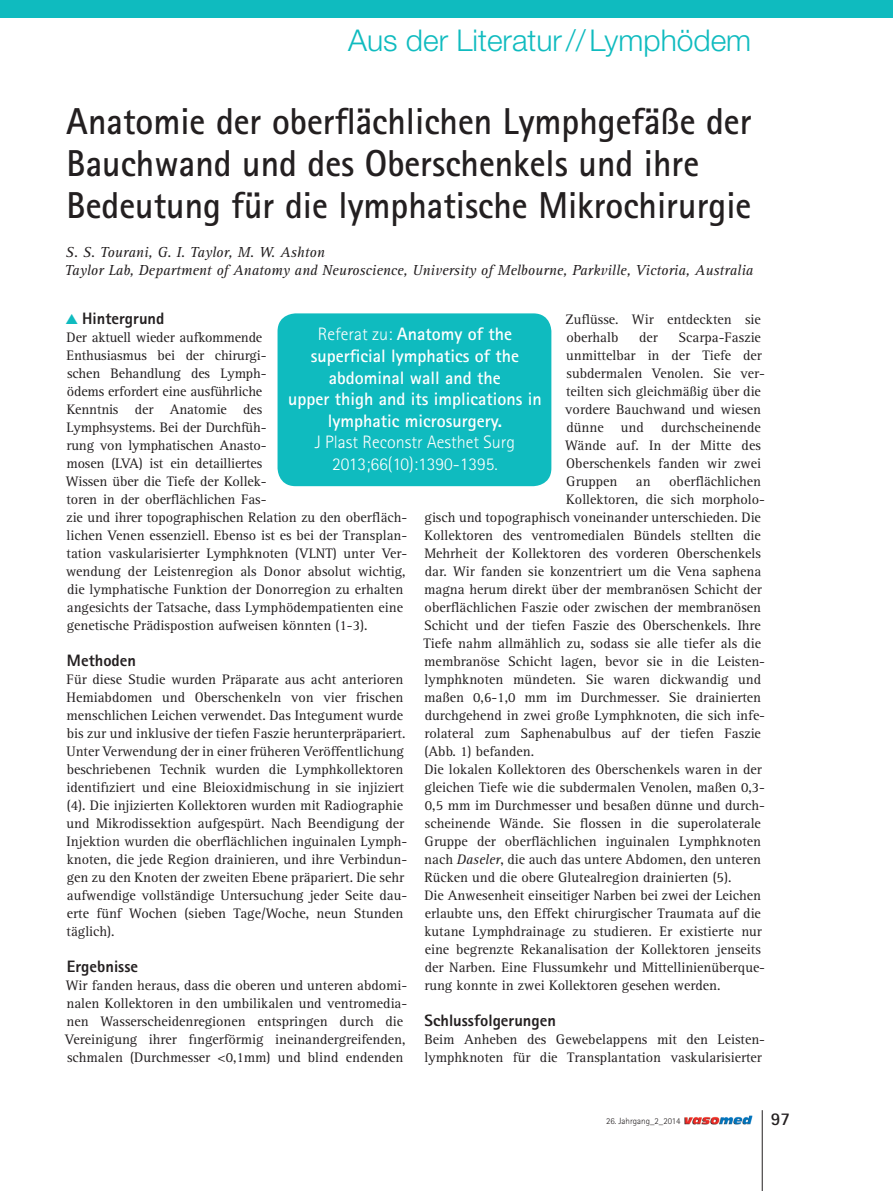
<style>
.page{position:relative;width:893px;height:1191px;background:#fff}
.page>*{position:absolute;margin:0;border:0;box-sizing:border-box;transform-origin:0 0}
._03_Head{font:700 37.5px/42px "Rotis Sans Serif Std";color:#231f20;scale:.95 1}
.t1{font:300 30px "Helvetica Neue LT Std";color:#0fbbbf}
._09_Referat_zu{font:700 18px/21.6px "Rotis Sans Serif Std";color:#fff;text-align:center}
.t2{font:700 18px "Rotis Sans Serif Std";color:#231f20}
._03_Sub_11{font:800 16.5px "Rotis Sans Serif Std";color:#231f20}
._03_Autoren{font:italic 15px "Rotis Serif Std";color:#231f20}
._03_Body{font:14.25px/18px "Rotis Serif Std";color:#231f20}
.t3{font:300 9px "Rotis Sans Serif Std";color:#231f20}
.s1{color:#0fbbbf}
.s2{font-weight:300}
.s3{font-style:italic}
</style>
<div class="page">
<img style="left:684px;top:1115px;width:68px;height:9px">
<hr style="left:762px;top:1110px;width:1px;height:81px;background:#231f20">
<div style="left:0;top:0;width:893px;height:17px;background:#0fbbbf"></div>
<div style="left:278px;top:313px;width:273px;height:173px;background:#0fbbbf;border-radius:18px"></div>
<p class="t1" style="left:348px;top:22px;width:405px">Aus der Literatur//Lymphödem</p>
<p class="_03_Head" style="left:66px;top:99px;width:723px">Anatomie der oberflächlichen Lymphgefäße der<br>Bauchwand und des Oberschenkels und ihre<br>Bedeutung für die lymphatische Mikrochirurgie</p>
<p class="_03_Autoren" style="left:66px;top:244px;width:261px">S. S. Tourani, G. I. Taylor, M. W. Ashton</p>
<p class="_03_Autoren" style="left:65px;top:262px;width:690px">Taylor Lab, Department of Anatomy and Neuroscience, University of Melbourne, Parkville, Victoria, Australia</p>
<p class="_03_Sub_11" style="left:66px;top:308px;width:100px"><span class="s1">▲</span> Hintergrund</p>
<p class="_03_Body" style="left:66px;top:329px;width:343px">Der aktuell wieder aufkommende<br>Enthusiasmus bei der chirurgi-<br>schen Behandlung des Lymph-<br>ödems erfordert eine ausführliche<br>Kenntnis der Anatomie des<br>Lymphsystems. Bei der Durchfüh-<br>rung von lymphatischen Anasto-<br>mosen (LVA) ist ein detailliertes<br>Wissen über die Tiefe der Kollek-<br>toren in der oberflächlichen Fas-<br>zie und ihrer topographischen Relation zu den oberfläch&shy;lichen Venen essenziell. Ebenso ist es bei der Transplan&shy;tation vaskularisierter Lymphknoten (VLNT) unter Ver&shy;wendung der Leistenregion als Donor absolut wichtig, die lymphatische Funktion der Donorregion zu erhalten angesichts der Tatsache, dass Lymphödempatienten eine genetische Prädispostion aufweisen könnten (1-3).</p>
<p class="_03_Sub_11" style="left:67px;top:650px;width:71px">Methoden</p>
<p class="_03_Body" style="left:66px;top:671px;width:342px">Für diese Studie wurden Präparate aus acht anterioren Hemiabdomen und Oberschenkeln von vier frischen menschlichen Leichen verwendet. Das Integument wurde bis zur und inklusive der tiefen Faszie herunterpräpariert.<br>Unter Verwendung der in einer früheren Veröffentlichung beschriebenen Technik wurden die Lymphkollektoren identifiziert und eine Bleioxidmischung in sie injiziert (4). Die injizierten Kollektoren wurden mit Radiographie und Mikrodissektion aufgespürt. Nach Beendigung der Injektion wurden die oberflächlichen inguinalen Lymph&shy;knoten, die jede Region drainieren, und ihre Verbindun&shy;gen zu den Knoten der zweiten Ebene präpariert. Die sehr aufwendige vollständige Untersuchung jeder Seite dau&shy;erte fünf Wochen (sieben Tage/Woche, neun Stunden täglich).</p>
<p class="_03_Sub_11" style="left:67px;top:956px;width:73px">Ergebnisse</p>
<p class="_03_Body" style="left:65px;top:977px;width:344px">Wir fanden heraus, dass die oberen und unteren abdomi&shy;nalen Kollektoren in den umbilikalen und ventromedia&shy;nen Wasserscheidenregionen entspringen durch die Vereinigung ihrer fingerförmig ineinandergreifenden, schmalen (Durchmesser &lt;0,1mm) und blind endenden</p>
<p class="_03_Body" style="left:566px;top:311px;width:197px">Zuflüsse. Wir entdeckten sie oberhalb</p>
<p class="_09_Referat_zu" style="left:288px;top:323px;width:255px"><span class="s2">Referat zu:</span> Anatomy of the superficial lymphatics of the abdominal wall and the<br>upper thigh and its implications in lymphatic microsurgery.<br><span class="s2">J Plast Reconstr Aesthet Surg<br>2013;66(10):1390-1395.</span></p>
<p class="_03_Body" style="left:639px;top:329px;width:20px">der</p>
<p class="_03_Body" style="left:565px;top:329px;width:201px;text-indent:113px">Scarpa-Faszie unmittelbar in der Tiefe der subdermalen Venolen. Sie ver&shy;teilten sich gleichmäßig über die vordere Bauchwand und wiesen dünne und durchscheinende<br>Wände auf. In der Mitte des<br>Oberschenkels fanden wir zwei<br>Gruppen</p>
<p class="_03_Body" style="left:636px;top:473px;width:16px">an</p>
<p class="_03_Body" style="left:669px;top:473px;width:93px">oberflächlichen</p>
<p class="_03_Body" style="left:566px;top:491px;width:200px">Kollektoren, die sich morpholo-</p>
<p class="_03_Body" style="left:425px;top:509px;width:338px">gisch und topographisch voneinander unterschieden. Die</p>
<p class="_03_Body" style="left:424px;top:527px;width:338px">Kollektoren des ventromedialen Bündels stellten die</p>
<p class="_03_Body" style="left:424px;top:545px;width:338px">Mehrheit der Kollektoren des vorderen Oberschenkels</p>
<p class="_03_Body" style="left:425px;top:563px;width:338px">dar. Wir fanden sie konzentriert um die Vena saphena</p>
<p class="_03_Body" style="left:424px;top:581px;width:339px">magna herum direkt über der membranösen Schicht der</p>
<p class="_03_Body" style="left:425px;top:599px;width:338px">oberflächlichen Faszie oder zwischen der membranösen</p>
<p class="_03_Body" style="left:424px;top:617px;width:338px">Schicht und der tiefen Faszie des Oberschenkels. Ihre</p>
<p class="_03_Body" style="left:423px;top:635px;width:339px">Tiefe nahm allmählich zu, sodass sie alle tiefer als die</p>
<p class="_03_Body" style="left:424px;top:653px;width:342px">membranöse Schicht lagen, bevor sie in die Leisten-</p>
<p class="_03_Body" style="left:424px;top:671px;width:338px">lymphknoten mündeten. Sie waren dickwandig und</p>
<p class="_03_Body" style="left:424px;top:689px;width:338px">maßen 0,6-1,0 mm im Durchmesser. Sie drainierten</p>
<p class="_03_Body" style="left:425px;top:707px;width:342px">durchgehend in zwei große Lymphknoten, die sich infe-</p>
<p class="_03_Body" style="left:424px;top:725px;width:338px">rolateral zum Saphenabulbus auf der tiefen Faszie</p>
<p class="_03_Body" style="left:425px;top:743px;width:111px">(Abb. 1) befanden.</p>
<p class="_03_Body" style="left:424px;top:761px;width:342px">Die lokalen Kollektoren des Oberschenkels waren in der gleichen Tiefe wie die subdermalen Venolen, maßen 0,3- 0,5 mm im Durchmesser und besaßen dünne und durch&shy;scheinende Wände. Sie flossen in die superolaterale Gruppe der oberflächlichen inguinalen Lymphknoten nach <span class="s3">Daseler</span>, die auch das untere Abdomen, den unteren Rücken und die obere Glutealregion drainierten (5).</p>
<p class="_03_Body" style="left:424px;top:887px;width:342px">Die Anwesenheit einseitiger Narben bei zwei der Leichen erlaubte uns, den Effekt chirurgischer Traumata auf die kutane Lymphdrainage zu studieren. Er existierte nur eine begrenzte Rekanalisation der Kollektoren jenseits der Narben. Eine Flussumkehr und Mittellinienüberque&shy;rung konnte in zwei Kollektoren gesehen werden.</p>
<p class="_03_Sub_11" style="left:425px;top:1010px;width:133px">Schlussfolgerungen</p>
<p class="_03_Body" style="left:424px;top:1031px;width:342px">Beim Anheben des Gewebelappens mit den Leisten&shy;lymphknoten für die Transplantation vaskularisierter</p>
<p class="t3" style="left:606px;top:1115px;width:76px">26. Jahrgang_2_2014</p>
<p class="t2" style="left:771px;top:1107px;width:21px">97</p>
</div>
